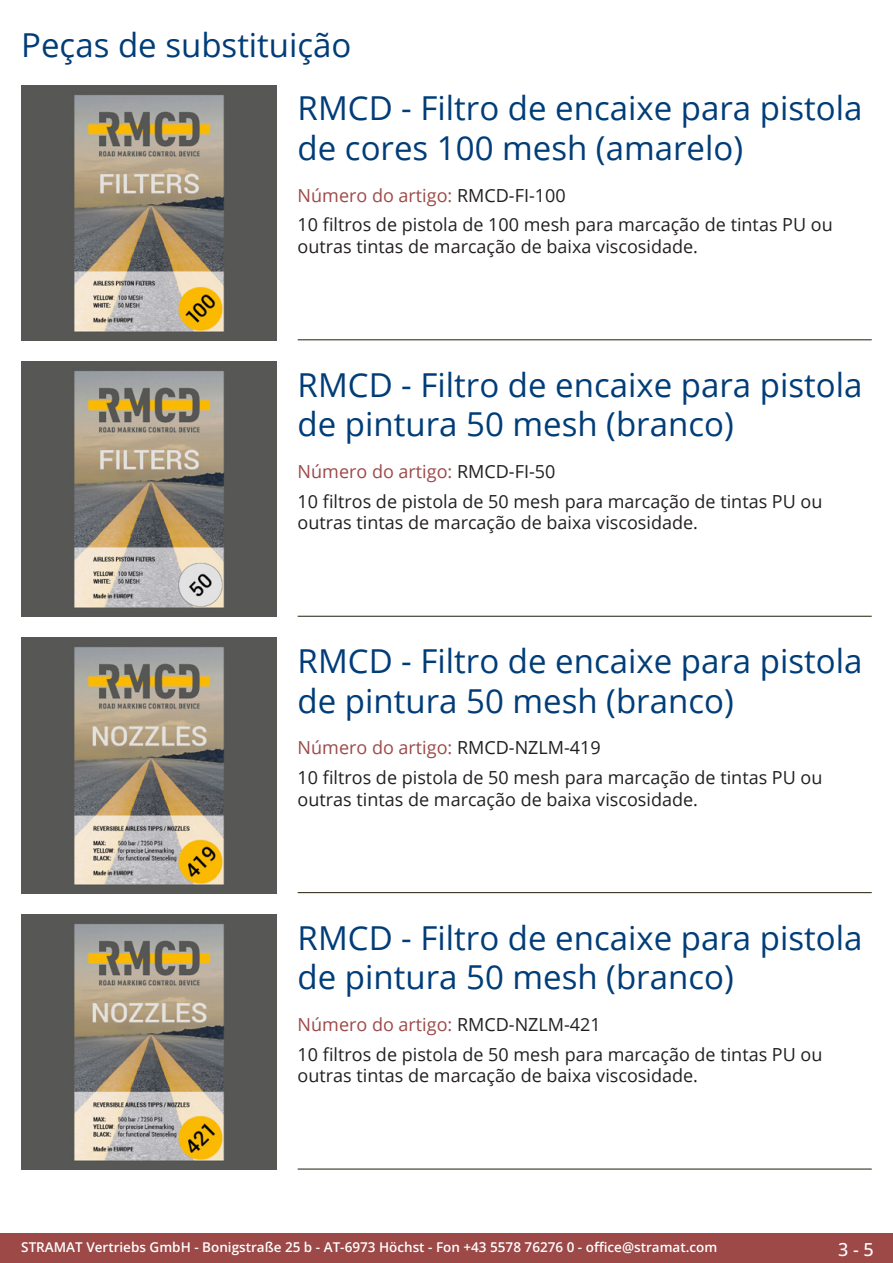
<style>
.page{position:relative;width:893px;height:1263px;background:#fff}
.page>*{position:absolute;margin:0;border:0;box-sizing:border-box;transform-origin:0 0}
.Produkttitel{font:33px/39.6px "Open Sans";color:#003d78}
.RastTitel{font:33px "Open Sans";color:#003d78}
.Beschreibung_Text{font:18px/21.6px "Open Sans";color:#231f20}
.TechDaten_Überschrif{font:18px "Open Sans";color:#9c4948}
.t1{font:500 18px "Open Sans";color:#fff}
.t2{font:600 13.5px "Open Sans";color:#fff}
.s1{color:#231f20}
</style>
<div class="page">
<div style="left:0;top:1233px;width:893px;height:30px;background:#9c4948"></div>
<hr style="left:298px;top:340px;width:574px;height:1px;background:#201d08">
<hr style="left:298px;top:616px;width:574px;height:1px;background:#201d08">
<hr style="left:298px;top:892px;width:574px;height:1px;background:#201d08">
<hr style="left:298px;top:1169px;width:574px;height:1px;background:#201d08">
<img style="left:21px;top:85px;width:255px;height:255px">
<img style="left:21px;top:361px;width:255px;height:256px">
<img style="left:21px;top:638px;width:255px;height:255px">
<img style="left:21px;top:914px;width:255px;height:255px">
<p class="RastTitel" style="left:21px;top:22px;width:332px">Peças de substituição</p>
<p class="Produkttitel" style="left:298px;top:88px;width:566px">RMCD - Filtro de encaixe para pistola de cores 100 mesh (amarelo)</p>
<p class="TechDaten_Überschrif" style="left:298px;top:183px;width:270px">Número do artigo: <span class="s1">RMCD-FI-100</span></p>
<p class="Beschreibung_Text" style="left:298px;top:214px;width:537px">10 filtros de pistola de 100 mesh para marcação de tintas PU ou outras tintas de marcação de baixa viscosidade.</p>
<p class="Produkttitel" style="left:298px;top:364px;width:566px">RMCD - Filtro de encaixe para pistola de pintura 50 mesh (branco)</p>
<p class="TechDaten_Überschrif" style="left:298px;top:459px;width:259px">Número do artigo: <span class="s1">RMCD-FI-50</span></p>
<p class="Beschreibung_Text" style="left:298px;top:490px;width:526px">10 filtros de pistola de 50 mesh para marcação de tintas PU ou outras tintas de marcação de baixa viscosidade.</p>
<p class="Produkttitel" style="left:298px;top:640px;width:566px">RMCD - Filtro de encaixe para pistola de pintura 50 mesh (branco)</p>
<p class="TechDaten_Überschrif" style="left:298px;top:735px;width:305px">Número do artigo: <span class="s1">RMCD-NZLM-419</span></p>
<p class="Beschreibung_Text" style="left:298px;top:766px;width:526px">10 filtros de pistola de 50 mesh para marcação de tintas PU ou outras tintas de marcação de baixa viscosidade.</p>
<p class="Produkttitel" style="left:298px;top:917px;width:566px">RMCD - Filtro de encaixe para pistola de pintura 50 mesh (branco)</p>
<p class="TechDaten_Überschrif" style="left:298px;top:1012px;width:305px">Número do artigo: <span class="s1">RMCD-NZLM-421</span></p>
<p class="Beschreibung_Text" style="left:298px;top:1043px;width:526px">10 filtros de pistola de 50 mesh para marcação de tintas PU ou outras tintas de marcação de baixa viscosidade.</p>
<p class="t2" style="left:21px;top:1238px;width:698px">STRAMAT Vertriebs GmbH - Bonigstraße 25 b - AT-6973 Höchst - Fon +43 5578 76276 0 - office@stramat.com</p>
<p class="t1" style="left:838px;top:1237px;width:37px">3 - 5</p>
</div>
